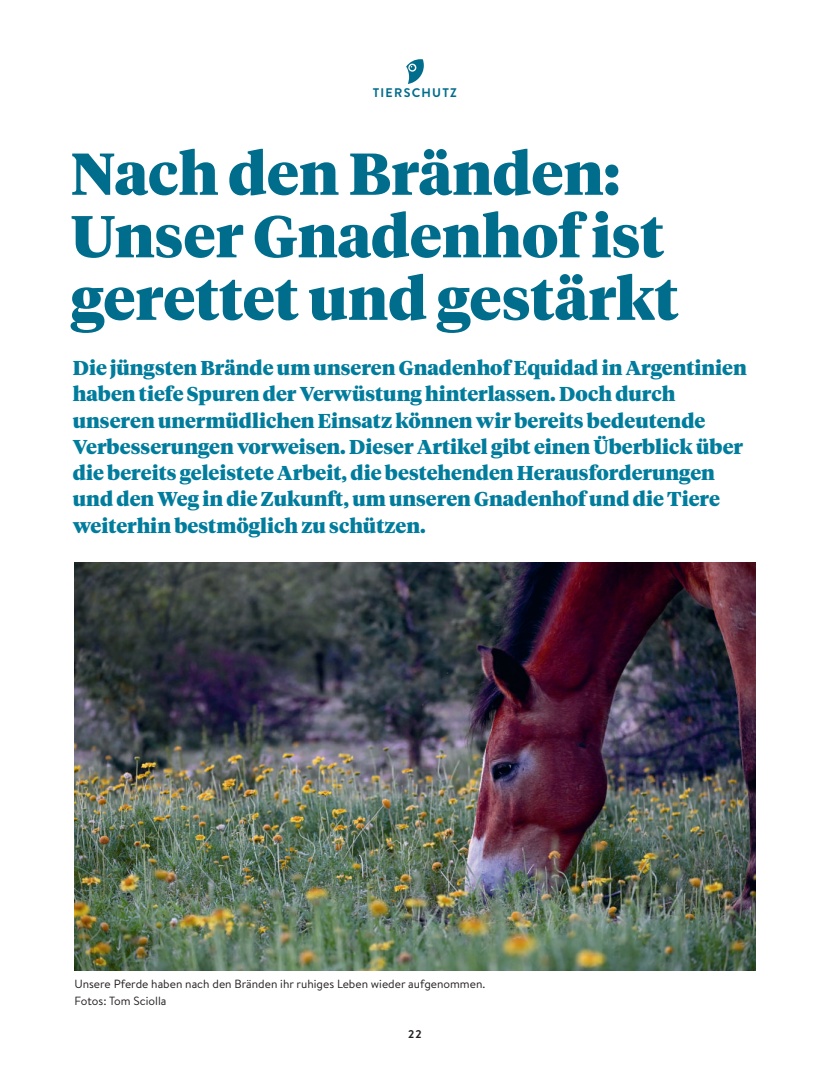
<style>
.page{position:relative;width:830px;height:1074px;background:#fff}
.page>*{position:absolute;margin:0;border:0;box-sizing:border-box;transform-origin:0 0}
.t1{font:900 58.75px/62.5px "Tiempos Headline";color:#006d8c}
.t2{font:900 20px/26.2px "Tiempos Headline";color:#007c9d}
.t3{font:700 12.5px "Brandon Text";letter-spacing:.1em;color:#006d8c}
.t4{font:11.88px/17.2px "Brandon Text";color:#231f20}
.t5{font:700 11.25px "Brandon Text";color:#231f20}
</style>
<div class="page">
<svg style="left:406px;top:59px;width:17px;height:25px"></svg>
<img style="left:74px;top:562px;width:681px;height:408px">
<p class="t3" style="left:372px;top:83px;width:86px">TIERSCHUTZ</p>
<h1 class="t1" style="left:71px;top:140px;width:609px">Nach den Bränden:<br>Unser Gnadenhof ist gerettet und gestärkt</h1>
<p class="t2" style="left:73px;top:354px;width:675px">Die jüngsten Brände um unseren Gnadenhof Equidad in Argentinien haben tiefe Spuren der Verwüstung hinterlassen. Doch durch unseren unermüdlichen Einsatz können wir bereits bedeutende Verbesserungen vorweisen. Dieser Artikel gibt einen Überblick über die bereits geleistete Arbeit, die bestehenden Herausforderungen und den Weg in die Zukunft, um unseren Gnadenhof und die Tiere weiterhin bestmöglich zu schützen.</p>
<p class="t4" style="left:74px;top:974px;width:412px">Unsere Pferde haben nach den Bränden ihr ruhiges Leben wieder aufgenommen.<br>Fotos: Tom Sciolla</p>
<p class="t5" style="left:408px;top:1026px;width:15px">22</p>
</div>
